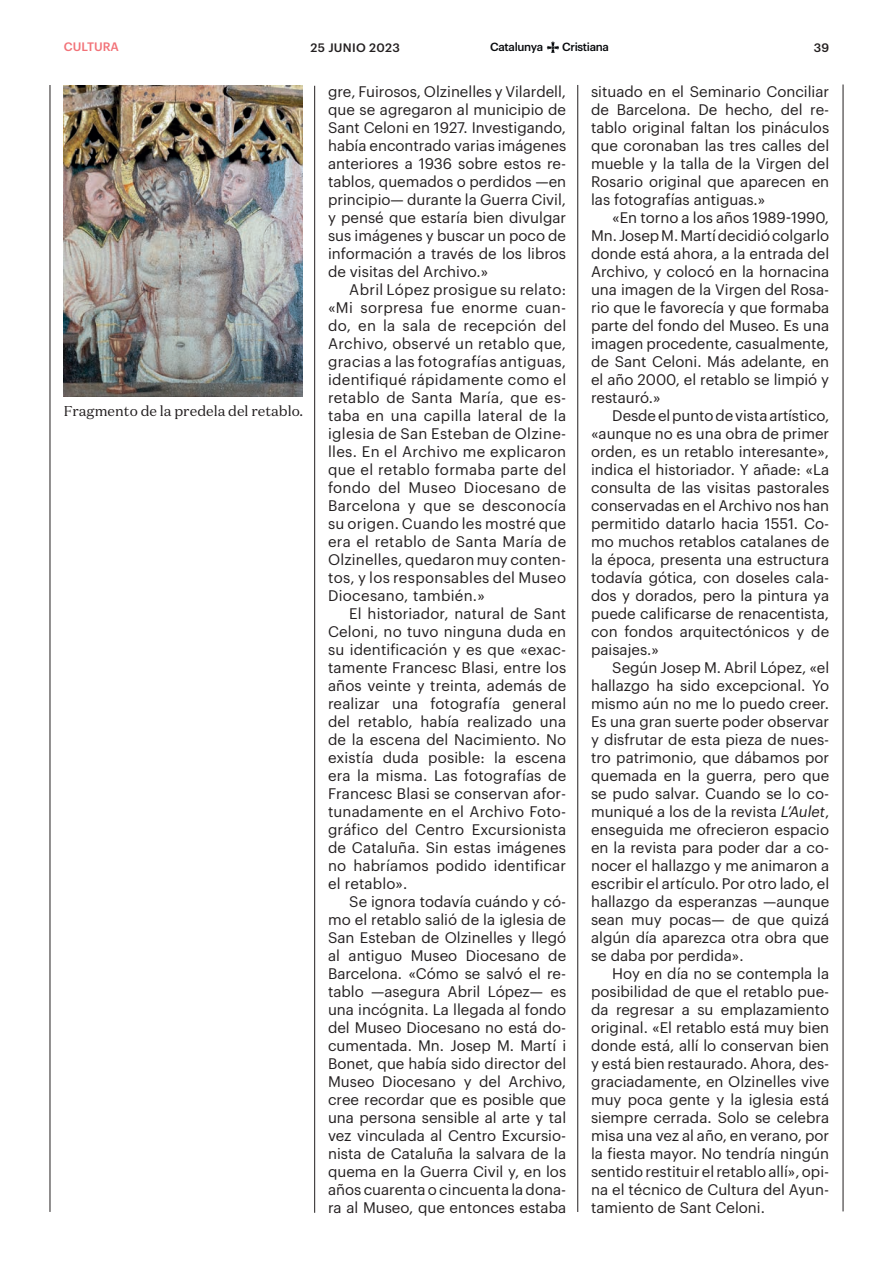
<style>
.page{position:relative;width:893px;height:1263px;background:#fff}
.page>*{position:absolute;margin:0;border:0;box-sizing:border-box;transform-origin:0 0}
.t1{font:15px/18px "Graphik";color:#231f20;text-align:justify}
.t2{font:14.25px "Domaine Text";color:#231f20}
.t3{font:500 12px "Graphik";letter-spacing:.025em;color:#231f20}
.t4{font:500 12px "Graphik";color:#f27278}
.t5{font:500 11.55px "Graphik";letter-spacing:-.03em;color:#07090c}
.s1{font-style:italic}
</style>
<div class="page">
<svg style="left:547px;top:42px;width:12px;height:11px"></svg>
<hr style="left:843px;top:85px;width:1px;height:1126px;background:#231f20">
<hr style="left:50px;top:85px;width:1px;height:1127px;background:#231f20">
<img style="left:64px;top:85px;width:239px;height:312px">
<hr style="left:314px;top:86px;width:1px;height:1127px;background:#231f20">
<hr style="left:577px;top:85px;width:1px;height:1127px;background:#231f20">
<p class="t4" style="left:64px;top:38px;width:57px">CULTURA</p>
<p class="t3" style="left:310px;top:38px;width:91px">25 JUNIO 2023</p>
<p class="t5" style="left:490px;top:38px;width:54px">Catalunya</p>
<p class="t5" style="left:562px;top:38px;width:48px">Cristiana</p>
<p class="t3" style="left:814px;top:38px;width:17px">39</p>
<p class="t2" style="left:64px;top:402px;width:241px">Fragmento de la predela del retablo.</p>
<p class="t1" style="left:328px;top:81px;width:240px">gre, Fuirosos, Olzinelles y Vilardell, que se agregaron al municipio de Sant Celoni en 1927. Investigando, había encontrado varias imágenes anteriores a 1936 sobre estos re&shy;tablos, quemados o perdidos —en principio— durante la Guerra Civil, y pensé que estaría bien divulgar sus imágenes y buscar un poco de información a través de los libros de visitas del Archivo.»</p>
<p class="t1" style="left:328px;top:279px;width:240px;text-indent:21px">Abril López prosigue su relato: «Mi sorpresa fue enorme cuan&shy;do, en la sala de recepción del Archivo, observé un retablo que, gracias a las fotografías antiguas, identifiqué rápidamente como el retablo de Santa María, que es&shy;taba en una capilla lateral de la iglesia de San Esteban de Olzine&shy;lles. En el Archivo me explicaron que el retablo formaba parte del fondo del Museo Diocesano de Barcelona y que se desconocía su origen. Cuando les mostré que era el retablo de Santa María de Olzinelles, quedaron muy conten&shy;tos, y los responsables del Museo Diocesano, también.»</p>
<p class="t1" style="left:328px;top:603px;width:240px;text-indent:21px">El historiador, natural de Sant Celoni, no tuvo ninguna duda en su identificación y es que «exac&shy;tamente Francesc Blasi, entre los años veinte y treinta, además de realizar una fotografía general del retablo, había realizado una de la escena del Nacimiento. No existía duda posible: la escena era la misma. Las fotografías de Francesc Blasi se conservan afor&shy;tunadamente en el Archivo Foto&shy;gráfico del Centro Excursionista de Cataluña. Sin estas imágenes no habríamos podido identificar el retablo».</p>
<p class="t1" style="left:328px;top:891px;width:240px;text-indent:21px">Se ignora todavía cuándo y có&shy;mo el retablo salió de la iglesia de San Esteban de Olzinelles y llegó al antiguo Museo Diocesano de Barcelona. «Cómo se salvó el re&shy;tablo —asegura Abril López— es una incógnita. La llegada al fondo del Museo Diocesano no está do&shy;cumentada. Mn. Josep M. Martí i Bonet, que había sido director del Museo Diocesano y del Archivo, cree recordar que es posible que una persona sensible al arte y tal vez vinculada al Centro Excursio&shy;nista de Cataluña la salvara de la quema en la Guerra Civil y, en los años cuarenta o cincuenta la dona&shy;ra al Museo, que entonces estaba</p>
<p class="t1" style="left:591px;top:81px;width:240px">situado en el Seminario Conciliar de Barcelona. De hecho, del re&shy;tablo original faltan los pináculos que coronaban las tres calles del mueble y la talla de la Virgen del Rosario original que aparecen en las fotografías antiguas.»</p>
<p class="t1" style="left:591px;top:207px;width:240px;text-indent:21px">«En torno a los años 1989-1990, Mn. Josep M. Martí decidió colgarlo donde está ahora, a la entrada del Archivo, y colocó en la hornacina una imagen de la Virgen del Rosa&shy;rio que le favorecía y que formaba parte del fondo del Museo. Es una imagen procedente, casualmente, de Sant Celoni. Más adelante, en el año 2000, el retablo se limpió y restauró.»</p>
<p class="t1" style="left:591px;top:405px;width:240px;text-indent:21px">Desde el punto de vista artístico, «aunque no es una obra de primer orden, es un retablo interesante», indica el historiador. Y añade: «La consulta de las visitas pastorales conservadas en el Archivo nos han permitido datarlo hacia 1551. Co&shy;mo muchos retablos catalanes de la época, presenta una estructura todavía gótica, con doseles cala&shy;dos y dorados, pero la pintura ya puede calificarse de renacentista, con fondos arquitectónicos y de paisajes.»</p>
<p class="t1" style="left:591px;top:657px;width:240px;text-indent:21px">Según Josep M. Abril López, «el hallazgo ha sido excepcional. Yo mismo aún no me lo puedo creer.<br>Es una gran suerte poder observar y disfrutar de esta pieza de nues&shy;tro patrimonio, que dábamos por quemada en la guerra, pero que se pudo salvar. Cuando se lo co&shy;muniqué a los de la revista <span class="s1">L’Aulet</span>, enseguida me ofrecieron espacio en la revista para poder dar a co&shy;nocer el hallazgo y me animaron a escribir el artículo. Por otro lado, el hallazgo da esperanzas —aunque sean muy pocas— de que quizá algún día aparezca otra obra que se daba por perdida».</p>
<p class="t1" style="left:591px;top:963px;width:240px;text-indent:21px">Hoy en día no se contempla la posibilidad de que el retablo pue&shy;da regresar a su emplazamiento original. «El retablo está muy bien donde está, allí lo conservan bien y está bien restaurado. Ahora, des&shy;graciadamente, en Olzinelles vive muy poca gente y la iglesia está siempre cerrada. Solo se celebra misa una vez al año, en verano, por la fiesta mayor. No tendría ningún sentido restituir el retablo allí», opi&shy;na el técnico de Cultura del Ayun&shy;tamiento de Sant Celoni.</p>
</div>
